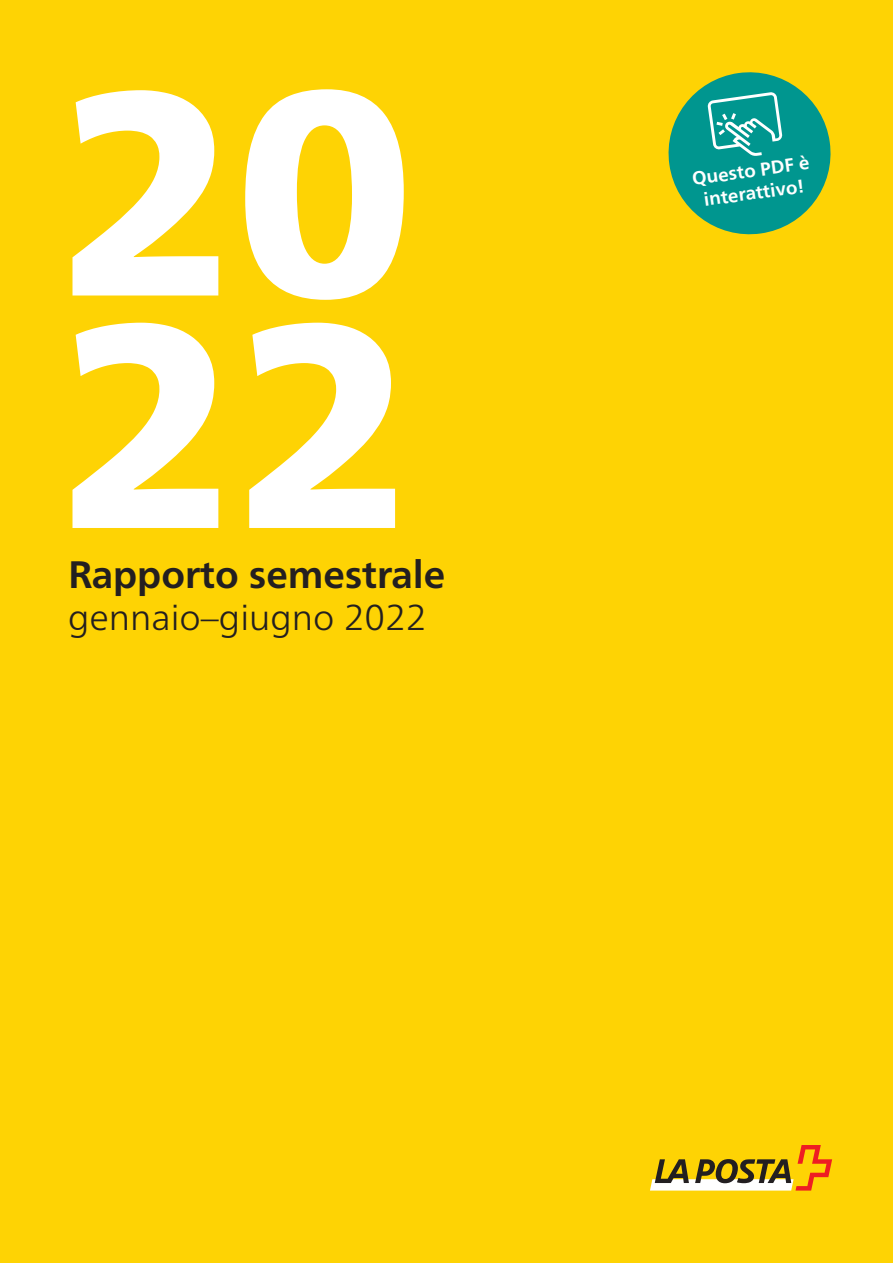
<style>
.page{position:relative;width:893px;height:1263px;background:#fed304}
.page>*{position:absolute;margin:0;border:0;box-sizing:border-box;transform-origin:0 0}
.t1{font:900 288.75px/232.5px "Frutiger Neue LT Pro";color:#fff}
.t2{font:700 38.25px "Frutiger Neue LT Pro";color:#231f20}
.t3{font:300 36px "Frutiger Neue LT Pro";color:#231f20}
.t4{font:700 18.6px/22.4px "Frutiger Neue LT Pro";color:#fff;text-align:center}
</style>
<div class="page">
<svg style="left:650px;top:1145px;width:182px;height:45px"></svg>
<svg style="left:668px;top:72px;width:163px;height:163px"></svg>
<h1 class="t1" style="left:60px;top:75px;width:355px">20<br>22</h1>
<h1 class="t2" style="left:68px;top:552px;width:379px">Rapporto semestrale</h1>
<p class="t3" style="left:68px;top:596px;width:360px">gennaio–giugno 2022</p>
<p class="t4" style="left:691px;top:168px;width:120px;rotate:-8deg">Questo PDF è interattivo!</p>
</div>
